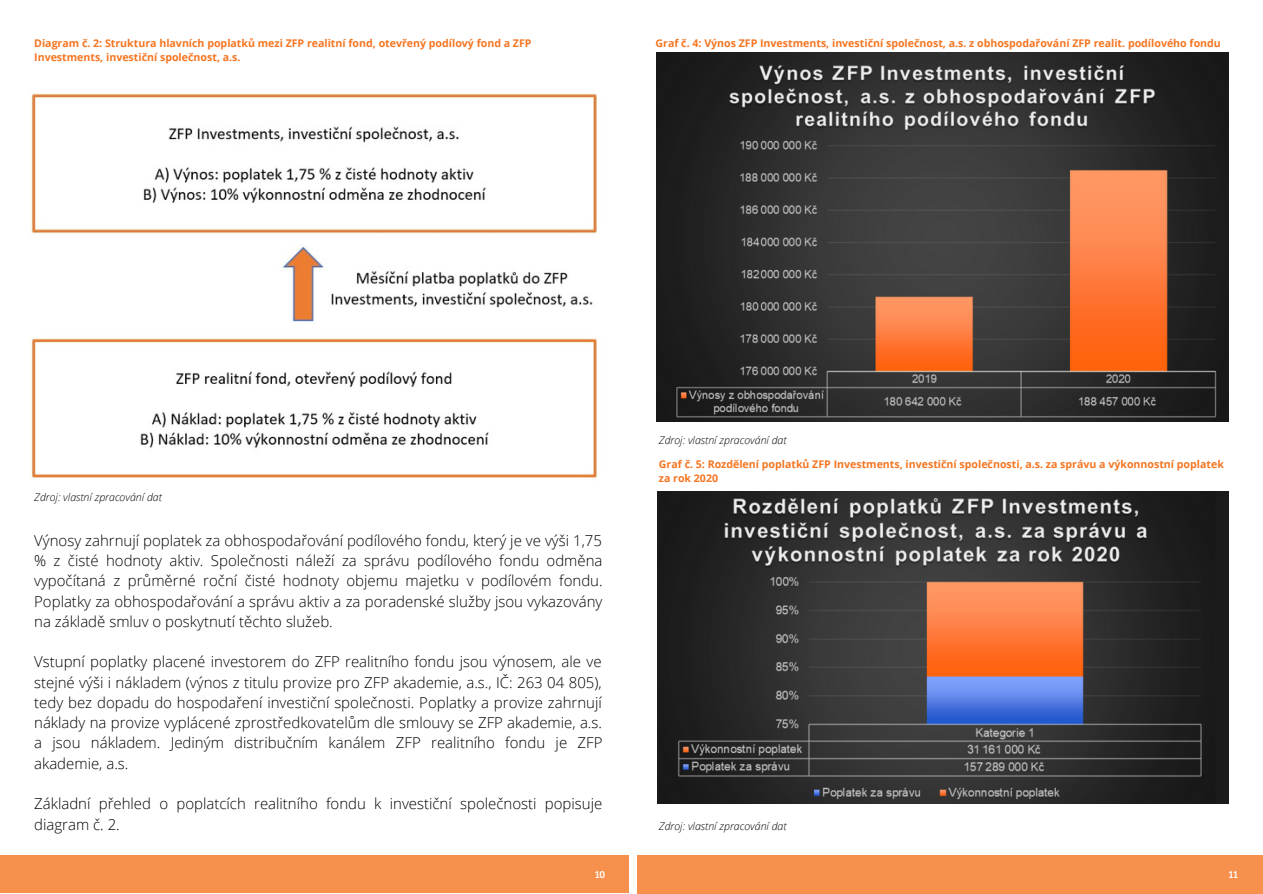
<style>
.page{position:relative;width:1263px;height:894px;background:#fff}
.page>*{position:absolute;margin:0;border:0;box-sizing:border-box;transform-origin:0 0}
.t1{font:300 15px/20.2px "Open Sans";color:#000;text-align:justify}
.t2{font:700 10.65px/14.1px "Open Sans";color:#f57521}
.t3{font:italic 300 10.65px "Open Sans";color:#000}
.t4{font:10.65px "Bree Serif";color:#fff}
</style>
<div class="page">
<div style="left:0;top:854px;width:629px;height:39px;background:#f7904d"></div>
<div style="left:637px;top:854px;width:625px;height:39px;background:#f7904d"></div>
<img style="left:31px;top:93px;width:567px;height:385px">
<img style="left:657px;top:492px;width:572px;height:311px">
<img style="left:656px;top:52px;width:573px;height:369px">
<p class="t2" style="left:34px;top:36px;width:499px">Diagram č. 2: Struktura hlavních poplatků mezi ZFP realitní fond, otevřený podílový fond a ZFP<br>Investments, investiční společnost, a.s.</p>
<p class="t2" style="left:656px;top:36px;width:567px">Graf č. 4: Výnos ZFP Investments, investiční společnost, a.s. z obhospodařování ZFP realit. podílového fondu</p>
<p class="t3" style="left:34px;top:490px;width:129px">Zdroj: vlastní zpracování dat</p>
<p class="t1" style="left:34px;top:529px;width:570px">Výnosy zahrnují poplatek za obhospodařování podílového fondu, který je ve výši 1,75 % z čisté hodnoty aktiv. Společnosti náleží za správu podílového fondu odměna vypočítaná z průměrné roční čisté hodnoty objemu majetku v podílovém fondu.<br>Poplatky za obhospodařování a správu aktiv a za poradenské služby jsou vykazovány na základě smluv o poskytnutí těchto služeb.</p>
<p class="t1" style="left:34px;top:651px;width:570px">Vstupní poplatky placené investorem do ZFP realitního fondu jsou výnosem, ale ve stejné výši i nákladem (výnos z titulu provize pro ZFP akademie, a.s., IČ: 263 04 805), tedy bez dopadu do hospodaření investiční společnosti. Poplatky a provize zahrnují náklady na provize vyplácené zprostředkovatelům dle smlouvy se ZFP akademie, a.s. a jsou nákladem. Jediným distribučním kanálem ZFP realitního fondu je ZFP akademie, a.s.</p>
<p class="t1" style="left:34px;top:793px;width:570px">Základní přehled o poplatcích realitního fondu k investiční společnosti popisuje diagram č. 2.</p>
<p class="t3" style="left:659px;top:432px;width:129px">Zdroj: vlastní zpracování dat</p>
<p class="t2" style="left:659px;top:456px;width:566px">Graf č. 5: Rozdělení poplatků ZFP Investments, investiční společnosti, a.s. za správu a výkonnostní poplatek za rok 2020</p>
<p class="t3" style="left:659px;top:817px;width:129px">Zdroj: vlastní zpracování dat</p>
<p class="t4" style="left:595px;top:866px;width:12px">10</p>
<p class="t4" style="left:1228px;top:866px;width:11px">11</p>
</div>
